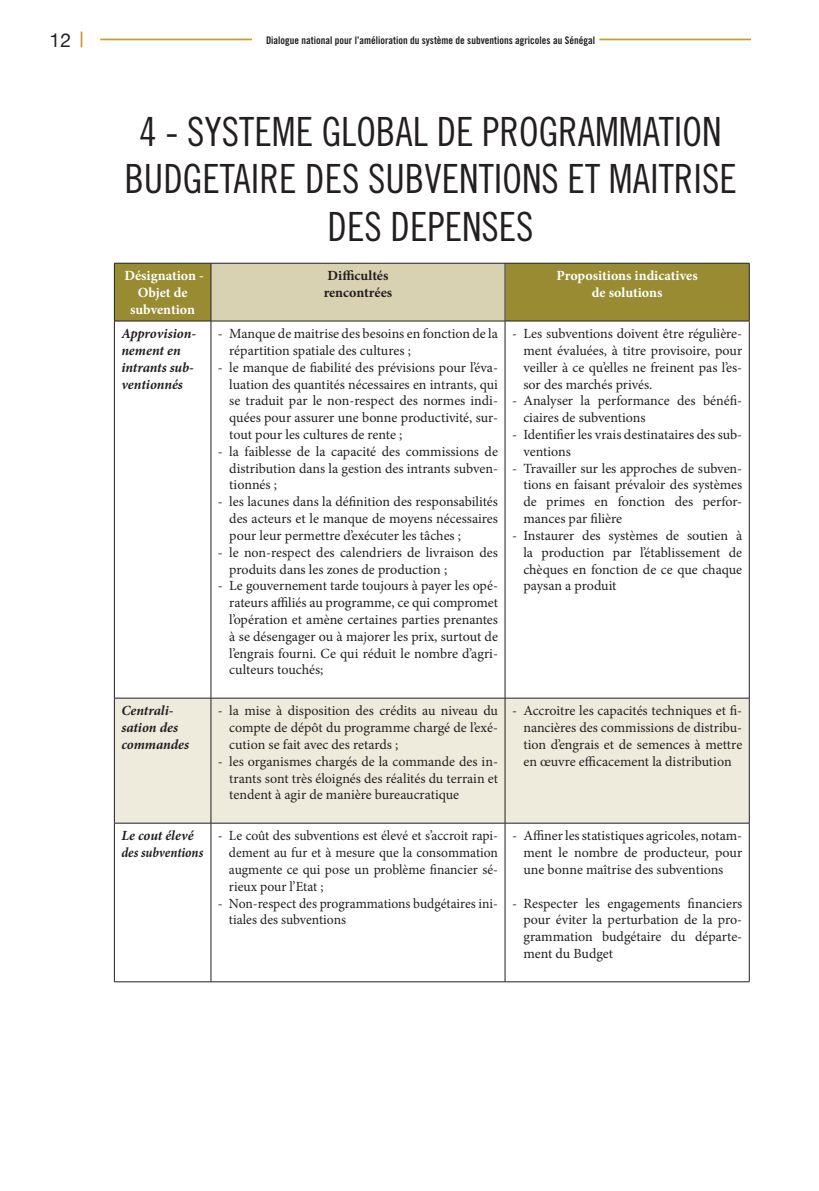
<style>
.page{position:relative;width:819px;height:1191px;background:#fff}
.page>*{position:absolute;margin:0;border:0;box-sizing:border-box;transform-origin:0 0}
.t1{font:40.25px/47.2px "Trade Gothic Cond Eighteen";color:#231f20;text-align:center}
.t2{font:19.25px "Helvetica Neue";color:#231f20}
.t3{font:14px/16.8px "Minion Pro";color:#231f20;text-align:justify}
.t4{font:italic 700 14px/16.8px "Minion Pro";letter-spacing:-.005em;color:#231f20}
.t5{font:700 14px/16.8px "Minion Pro";letter-spacing:-.005em;color:#fff;text-align:center}
.t6{font:700 14px/16.8px "Minion Pro";color:#231f20}
.t7{font:10.5px "Trade Gothic Bold Cond Twenty";color:#231f20}
</style>
<div class="page">
<div style="left:115px;top:264px;width:634px;height:57px;background:#988b31"></div>
<div style="left:211px;top:263px;width:294px;height:58px;background:#d9d2b2"></div>
<svg style="left:115px;top:322px;width:634px;height:376px"></svg>
<div style="left:211px;top:321px;width:294px;height:377px;background:#fff"></div>
<div style="left:115px;top:699px;width:634px;height:124px;background:#efebdc"></div>
<svg style="left:210px;top:824px;width:539px;height:157px"></svg>
<hr style="left:114px;top:263px;width:97px;height:1px;background:#231f20">
<hr style="left:114px;top:263px;width:1px;height:58px;background:#231f20">
<hr style="left:211px;top:263px;width:294px;height:1px;background:#231f20">
<hr style="left:211px;top:263px;width:1px;height:58px;background:#231f20">
<hr style="left:505px;top:263px;width:244px;height:1px;background:#231f20">
<hr style="left:504px;top:263px;width:1px;height:58px;background:#231f20">
<hr style="left:749px;top:263px;width:1px;height:58px;background:#231f20">
<hr style="left:114px;top:321px;width:97px;height:1px;background:#231f20">
<hr style="left:114px;top:321px;width:1px;height:377px;background:#231f20">
<hr style="left:505px;top:321px;width:244px;height:1px;background:#231f20">
<hr style="left:749px;top:321px;width:1px;height:377px;background:#231f20">
<hr style="left:211px;top:321px;width:1px;height:377px;background:#231f20">
<hr style="left:211px;top:321px;width:294px;height:1px;background:#231f20">
<hr style="left:504px;top:321px;width:1px;height:377px;background:#231f20">
<hr style="left:114px;top:698px;width:1px;height:125px;background:#231f20">
<hr style="left:114px;top:823px;width:1px;height:158px;background:#231f20">
<hr style="left:114px;top:698px;width:97px;height:1px;background:#231f20">
<hr style="left:211px;top:698px;width:294px;height:1px;background:#231f20">
<hr style="left:505px;top:698px;width:244px;height:1px;background:#231f20">
<hr style="left:211px;top:698px;width:1px;height:125px;background:#231f20">
<hr style="left:211px;top:823px;width:1px;height:158px;background:#231f20">
<hr style="left:504px;top:698px;width:1px;height:125px;background:#231f20">
<hr style="left:504px;top:823px;width:1px;height:158px;background:#231f20">
<hr style="left:749px;top:698px;width:1px;height:125px;background:#231f20">
<hr style="left:749px;top:823px;width:1px;height:158px;background:#231f20">
<hr style="left:114px;top:823px;width:97px;height:1px;background:#231f20">
<hr style="left:114px;top:981px;width:97px;height:1px;background:#231f20">
<hr style="left:211px;top:823px;width:294px;height:1px;background:#231f20">
<hr style="left:211px;top:981px;width:294px;height:1px;background:#231f20">
<hr style="left:505px;top:823px;width:244px;height:1px;background:#231f20">
<hr style="left:505px;top:981px;width:244px;height:1px;background:#231f20">
<svg style="left:81px;top:32px;width:1px;height:15px"></svg>
<hr style="left:100px;top:39px;width:152px;height:1px;background:#c79d30">
<hr style="left:599px;top:39px;width:152px;height:1px;background:#c79d30">
<h2 class="t2" style="left:50px;top:26px;width:23px">12</h2>
<p class="t7" style="left:266px;top:34px;width:330px">Dialogue national pour l’amélioration du système de subventions agricoles au Sénégal</p>
<h1 class="t1" style="left:124px;top:108px;width:614px">4 - SYSTEME GLOBAL DE PROGRAMMATION<br>BUDGETAIRE DES SUBVENTIONS ET MAITRISE<br>DES DEPENSES</h1>
<p class="t5" style="left:124px;top:267px;width:81px">Désignation -<br>Objet de subvention</p>
<p class="t6" style="left:324px;top:267px;width:70px">Difficultés rencontrées</p>
<p class="t5" style="left:556px;top:267px;width:143px">Propositions indicatives de solutions</p>
<p class="t4" style="left:121px;top:325px;width:76px">Approvision&shy;nement en intrants sub&shy;ventionnés</p>
<p class="t3" style="left:229px;top:325px;width:270px;text-indent:-11px">- Manque de maitrise des besoins en fonction de la répartition spatiale des cultures ;</p>
<p class="t3" style="left:523px;top:325px;width:220px;text-indent:-11px">- Les subventions doivent être régulière&shy;ment évaluées, à titre provisoire, pour veiller à ce qu’elles ne freinent pas l’es&shy;sor des marchés privés.</p>
<p class="t3" style="left:523px;top:392px;width:220px;text-indent:-11px">- Analyser la performance des bénéfi&shy;ciaires de subventions</p>
<p class="t3" style="left:523px;top:426px;width:220px;text-indent:-11px">- Identifier les vrais destinataires des sub&shy;ventions</p>
<p class="t3" style="left:523px;top:460px;width:220px;text-indent:-11px">- Travailler sur les approches de subven&shy;tions en faisant prévaloir des systèmes de primes en fonction des perfor&shy;mances par filière</p>
<p class="t3" style="left:523px;top:527px;width:220px;text-indent:-11px">- Instaurer des systèmes de soutien à la production par l’établissement de chèques en fonction de ce que chaque paysan a produit</p>
<p class="t3" style="left:229px;top:359px;width:270px;text-indent:-11px">- le manque de fiabilité des prévisions pour l’éva&shy;luation des quantités nécessaires en intrants, qui se traduit par le non-respect des normes indi&shy;quées pour assurer une bonne productivité, sur&shy;tout pour les cultures de rente ;</p>
<p class="t3" style="left:229px;top:443px;width:270px;text-indent:-11px">- la faiblesse de la capacité des commissions de distribution dans la gestion des intrants subven&shy;tionnés ;</p>
<p class="t3" style="left:229px;top:493px;width:270px;text-indent:-11px">- les lacunes dans la définition des responsabilités des acteurs et le manque de moyens nécessaires pour leur permettre d’exécuter les tâches ;</p>
<p class="t3" style="left:229px;top:544px;width:270px;text-indent:-11px">- le non-respect des calendriers de livraison des produits dans les zones de production ;</p>
<p class="t3" style="left:229px;top:577px;width:270px;text-indent:-11px">- Le gouvernement tarde toujours à payer les opé&shy;rateurs affiliés au programme, ce qui compromet l’opération et amène certaines parties prenantes à se désengager ou à majorer les prix, surtout de l’engrais fourni. Ce qui réduit le nombre d’agri&shy;culteurs touchés;</p>
<p class="t4" style="left:121px;top:702px;width:69px">Centrali&shy;sation des commandes</p>
<p class="t3" style="left:229px;top:702px;width:270px;text-indent:-11px">- la mise à disposition des crédits au niveau du compte de dépôt du programme chargé de l’exé&shy;cution se fait avec des retards ;</p>
<p class="t3" style="left:229px;top:753px;width:270px;text-indent:-11px">- les organismes chargés de la commande des in&shy;trants sont très éloignés des réalités du terrain et tendent à agir de manière bureaucratique</p>
<p class="t4" style="left:121px;top:827px;width:83px">Le cout élevé des subventions</p>
<p class="t3" style="left:229px;top:827px;width:270px;text-indent:-11px">- Le coût des subventions est élevé et s’accroit rapi&shy;dement au fur et à mesure que la consommation augmente ce qui pose un problème financier sé&shy;rieux pour l’Etat ;</p>
<p class="t3" style="left:229px;top:894px;width:270px;text-indent:-11px">- Non-respect des programmations budgétaires ini&shy;tiales des subventions</p>
<p class="t3" style="left:523px;top:702px;width:220px;text-indent:-11px">- Accroitre les capacités techniques et fi&shy;nancières des commissions de distribu&shy;tion d’engrais et de semences à mettre en œuvre efficacement la distribution</p>
<p class="t3" style="left:523px;top:827px;width:220px;text-indent:-11px">- Affiner les statistiques agricoles, notam&shy;ment le nombre de producteur, pour une bonne maîtrise des subventions</p>
<p class="t3" style="left:523px;top:894px;width:220px;text-indent:-11px">- Respecter les engagements financiers pour éviter la perturbation de la pro&shy;grammation budgétaire du départe&shy;ment du Budget</p>
</div>
